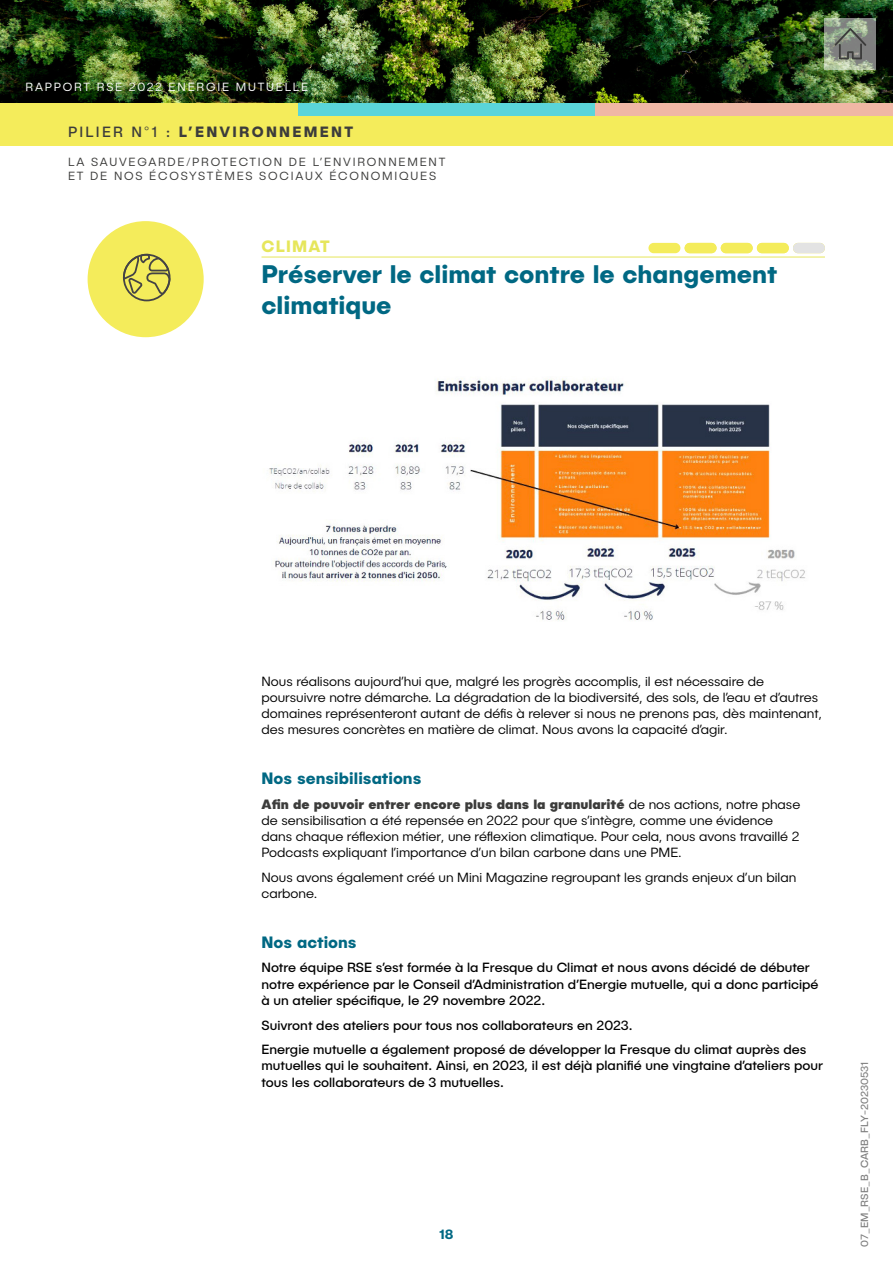
<style>
.page{position:relative;width:893px;height:1263px;background:#fff}
.page>*{position:absolute;margin:0;border:0;box-sizing:border-box;transform-origin:0 0}
.Piliers_Titre_Bleu{font:700 25.5px/30.6px "Publica Sans";color:#006883}
.Sous-titre{font:700 16.5px "Publica Sans";color:#006883}
.Piliers_Titre_Couleu{font:700 16.5px "Publica Sans";letter-spacing:.07em;color:#e6e65b}
.t1{font:700 15px "Publica Sans";letter-spacing:.15em;color:#3c3c3b}
.BODY{font:300 13.5px/16.2px "Publica Sans";color:#000}
.BODY-2{font:13.5px/16.2px "Publica Sans";color:#000}
.t2{font:700 13.5px "Publica Sans";color:#006883}
.Base_line_pilier{font:300 12px/14.4px "Publica Sans";letter-spacing:.15em;color:#3c3c3b}
.t3{font:300 12px "Publica Sans";letter-spacing:.15em;color:#fff}
.t4{font:10.5px "Publica Sans";color:#808080}
.s1{font-weight:400}
.s2{font-weight:800;color:#3c3c3b}
</style>
<div class="page">
<div style="left:0;top:91px;width:893px;height:55px;background:#f4ec5b"></div>
<img style="left:269px;top:378px;width:536px;height:243px">
<div style="left:648px;top:243px;width:32px;height:10px;background:#f4ec5b;border-radius:5px"></div>
<div style="left:721px;top:243px;width:32px;height:10px;background:#f4ec5b;border-radius:5px"></div>
<div style="left:757px;top:243px;width:32px;height:10px;background:#f4ec5b;border-radius:5px"></div>
<div style="left:685px;top:243px;width:32px;height:10px;background:#f4ec5b;border-radius:5px"></div>
<div style="left:793px;top:243px;width:32px;height:10px;background:#e3e3e3;border-radius:5px"></div>
<hr style="left:261px;top:257px;width:564px;height:1px;background:#e6e65b">
<div style="left:88px;top:221px;width:116px;height:116px;background:#f4ec5b;border-radius:50%"></div>
<div style="left:123px;top:254px;width:47px;height:47px;border:2px solid #444345;border-radius:50%"></div>
<svg style="left:122px;top:253px;width:49px;height:43px"></svg>
<img style="left:0;top:0;width:893px;height:103px">
<div style="left:298px;top:103px;width:297px;height:13px;background:#5ad5d9"></div>
<div style="left:595px;top:103px;width:298px;height:13px;background:#f0b7a5"></div>
<svg style="left:825px;top:18px;width:51px;height:51px"></svg>
<svg style="left:835px;top:28px;width:31px;height:31px"></svg>
<p class="t3" style="left:26px;top:79px;width:284px">RAPPORT RSE 2022 ENERGIE MUTUELLE</p>
<p class="t1" style="left:68px;top:121px;width:286px"><span class="s1">PILIER N°1 :</span> L’ENVIRONNEMENT</p>
<p class="Base_line_pilier" style="left:68px;top:154px;width:379px">LA SAUVEGARDE/PROTECTION DE L’ENVIRONNEMENT<br>ET DE NOS ÉCOSYSTÈMES SOCIAUX ÉCONOMIQUES</p>
<p class="Piliers_Titre_Couleu" style="left:262px;top:236px;width:70px">CLIMAT</p>
<p class="Piliers_Titre_Bleu" style="left:261px;top:258px;width:517px">Préserver le climat contre le changement climatique</p>
<p class="BODY" style="left:261px;top:673px;width:562px">Nous réalisons aujourd’hui que, malgré les progrès accomplis, il est nécessaire de poursuivre notre démarche. La dégradation de la biodiversité, des sols, de l’eau et d’autres domaines représenteront autant de défis à relever si nous ne prenons pas, dès maintenant, des mesures concrètes en matière de climat. Nous avons la capacité d’agir.</p>
<p class="Sous-titre" style="left:261px;top:767px;width:161px">Nos sensibilisations</p>
<p class="BODY" style="left:261px;top:795px;width:540px"><span class="s2">Afin de pouvoir entrer encore plus dans la granularité</span> de nos actions, notre phase de sensibilisation a été repensée en 2022 pour que s’intègre, comme une évidence dans chaque réflexion métier, une réflexion climatique. Pour cela, nous avons travaillé 2<br>Podcasts expliquant l’importance d’un bilan carbone dans une PME.</p>
<p class="BODY" style="left:261px;top:869px;width:536px">Nous avons également créé un Mini Magazine regroupant les grands enjeux d’un bilan carbone.</p>
<p class="Sous-titre" style="left:261px;top:931px;width:97px">Nos actions</p>
<p class="BODY-2" style="left:261px;top:959px;width:558px">Notre équipe RSE s’est formée à la Fresque du Climat et nous avons décidé de débuter notre expérience par le Conseil d’Administration d’Energie mutuelle, qui a donc participé à un atelier spécifique, le 29 novembre 2022.</p>
<p class="BODY-2" style="left:261px;top:1016px;width:373px">Suivront des ateliers pour tous nos collaborateurs en 2023.</p>
<p class="BODY-2" style="left:261px;top:1041px;width:563px">Energie mutuelle a également proposé de développer la Fresque du climat auprès des mutuelles qui le souhaitent. Ainsi, en 2023, il est déjà planifié une vingtaine d’ateliers pour tous les collaborateurs de 3 mutuelles.</p>
<p class="t2" style="left:439px;top:1226px;width:16px">18</p>
<p class="t4" style="left:858px;top:1247px;width:187px;rotate:-90deg">07_EM_RSE_B_CARB_FLY-20230531</p>
</div>
